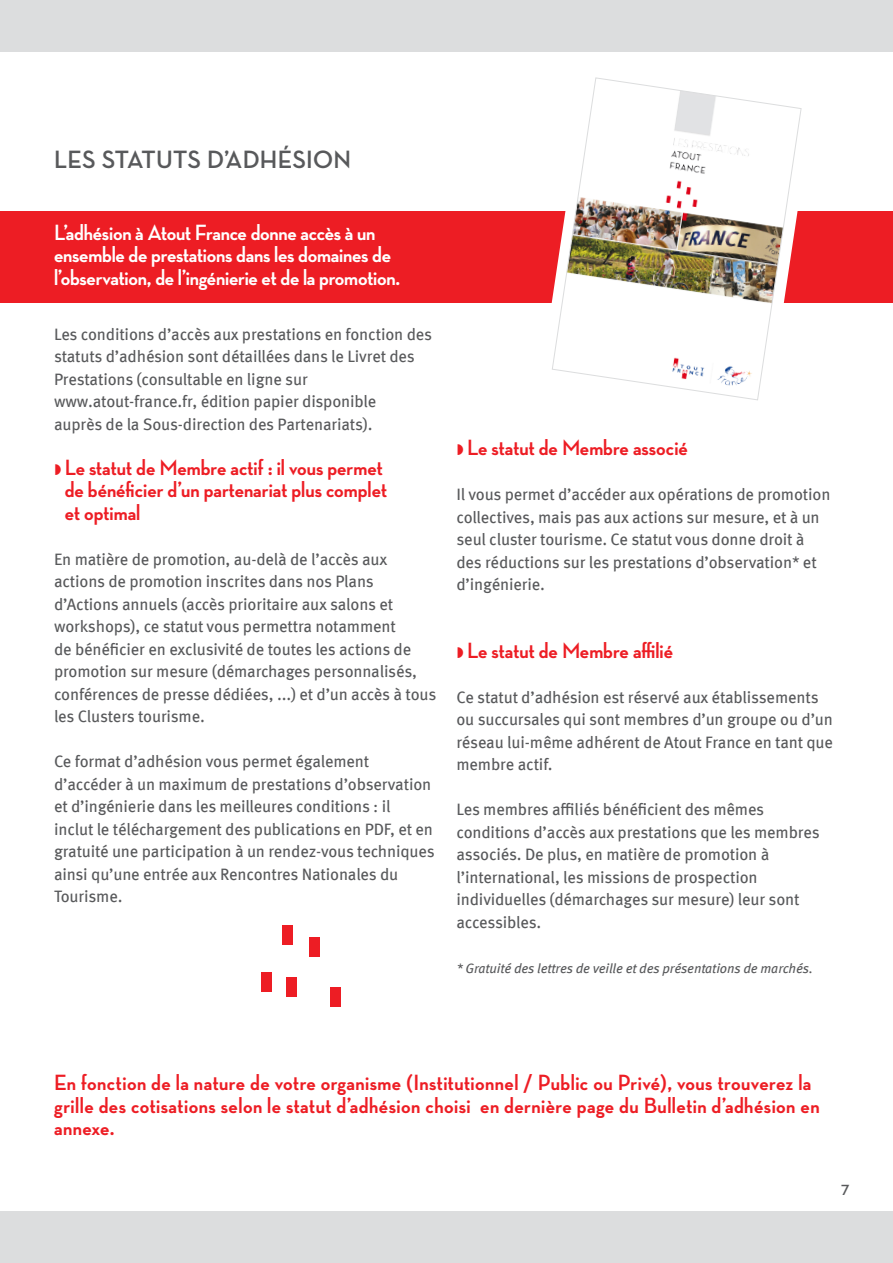
<style>
.page{position:relative;width:893px;height:1263px;background:#fff}
.page>*{position:absolute;margin:0;border:0;box-sizing:border-box;transform-origin:0 0}
.t1{font:700 25.5px "Neutra Disp";letter-spacing:.01em;color:#58595b}
.t2{font:700 22.5px/22.5px "Neutra Disp";letter-spacing:.02em;color:#ed1d24}
.t3{font:700 22.5px/22.5px "Neutra Disp";color:#ed1d24}
.t4{font:700 22.5px/22.5px "Neutra Disp";letter-spacing:-.01em;color:#fff}
.t5{font:16.5px/22.5px "Meta OFC";letter-spacing:-.01em;color:#58595b}
.t6{font:700 15px "Neutra Disp";color:#58595b}
.t7{font:italic 13.5px "Meta OFC";letter-spacing:-.01em;color:#58595b}
</style>
<div class="page">
<div style="left:0;top:211px;width:893px;height:91px;background:#ed1d24"></div>
<div style="left:0;top:1211px;width:893px;height:52px;background:#dcddde"></div>
<div style="left:0;top:0;width:893px;height:51px;background:#dcddde"></div>
<div style="left:283px;top:926px;width:10px;height:19px;background:#ed1d24"></div>
<div style="left:261px;top:973px;width:11px;height:19px;background:#ed1d24"></div>
<div style="left:309px;top:938px;width:11px;height:19px;background:#ed1d24"></div>
<div style="left:330px;top:988px;width:11px;height:19px;background:#ed1d24"></div>
<div style="left:286px;top:977px;width:10px;height:20px;background:#ed1d24"></div>
<img style="left:551px;top:77px;width:251px;height:324px">
<h1 class="t1" style="left:54px;top:145px;width:299px">les statuts d’adhésion</h1>
<h2 class="t4" style="left:54px;top:221px;width:348px">L’adhésion à Atout France donne accès à un ensemble de prestations dans les domaines de l’observation, de l’ingénierie et de la promotion.</h2>
<p class="t5" style="left:54px;top:323px;width:380px">Les conditions d’accès aux prestations en fonction des statuts d’adhésion sont détaillées dans le Livret des Prestations (consultable en ligne sur www.atout-france.fr, édition papier disponible<br>auprès de la Sous-direction des Partenariats).</p>
<h2 class="t3" style="left:65px;top:456px;width:324px">Le statut de Membre actif : il vous permet de bénéficier d’un partenariat plus complet et optimal</h2>
<p class="t5" style="left:54px;top:548px;width:384px">En matière de promotion, au-delà de l’accès aux actions de promotion inscrites dans nos Plans d’Actions annuels (accès prioritaire aux salons et workshops), ce statut vous permettra notamment<br>de bénéficier en exclusivité de toutes les actions de promotion sur mesure (démarchages personnalisés, conférences de presse dédiées, ...) et d’un accès à tous les Clusters tourisme.</p>
<p class="t5" style="left:54px;top:750px;width:382px">Ce format d’adhésion vous permet également d’accéder à un maximum de prestations d’observation et d’ingénierie dans les meilleures conditions : il<br>inclut le téléchargement des publications en PDF, et en gratuité une participation à un rendez-vous techniques ainsi qu’une entrée aux Rencontres Nationales du Tourisme.</p>
<h2 class="t3" style="left:467px;top:437px;width:222px">Le statut de Membre associé</h2>
<p class="t5" style="left:456px;top:483px;width:376px">Il vous permet d’accéder aux opérations de promotion collectives, mais pas aux actions sur mesure, et à un seul cluster tourisme. Ce statut vous donne droit à des réductions sur les prestations d’observation* et d’ingénierie.</p>
<h2 class="t3" style="left:467px;top:639px;width:207px">Le statut de Membre affilié</h2>
<p class="t5" style="left:456px;top:686px;width:378px">Ce statut d’adhésion est réservé aux établissements ou succursales qui sont membres d’un groupe ou d’un réseau lui-même adhérent de Atout France en tant que membre actif.</p>
<p class="t5" style="left:456px;top:798px;width:365px">Les membres affiliés bénéficient des mêmes conditions d’accès aux prestations que les membres associés. De plus, en matière de promotion à l’international, les missions de prospection individuelles (démarchages sur mesure) leur sont accessibles.</p>
<p class="t7" style="left:456px;top:960px;width:358px">* Gratuité des lettres de veille et des présentations de marchés.</p>
<h2 class="t2" style="left:54px;top:1072px;width:767px">En fonction de la nature de votre organisme (Institutionnel / Public ou Privé), vous trouverez la grille des cotisations selon le statut d’adhésion choisi en dernière page du Bulletin d’adhésion en annexe.</h2>
<p class="t6" style="left:841px;top:1181px;width:10px">7</p>
</div>
